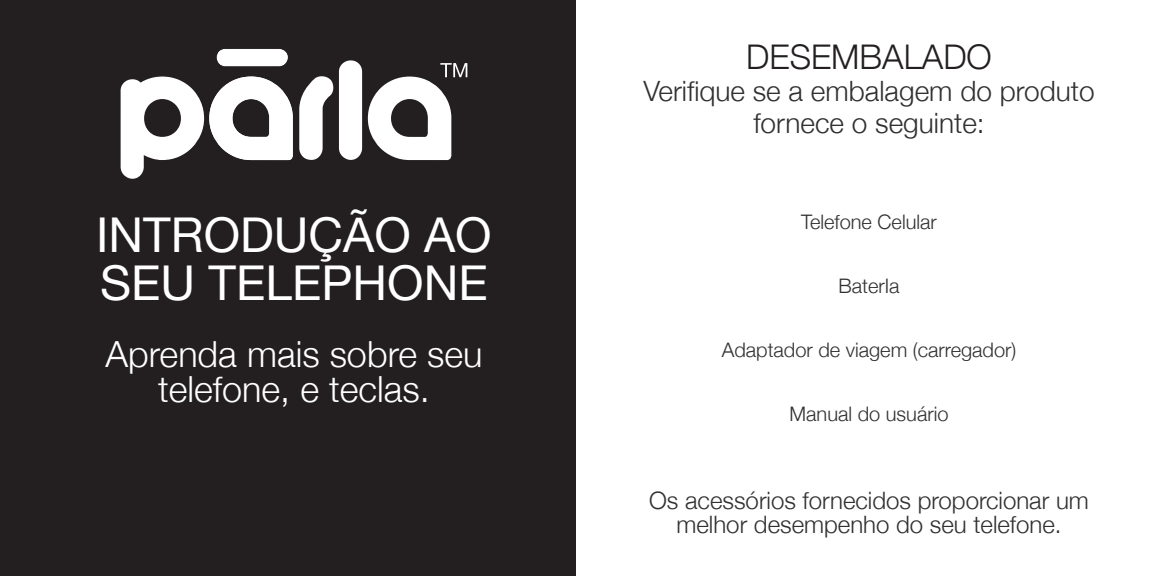
<style>
.page{position:relative;width:1152px;height:576px;background:#fff}
.page>*{position:absolute;margin:0;border:0;box-sizing:border-box;transform-origin:0 0}
.t1{font:48px/48px "Helvetica Neue";color:#fff}
.Paragraph_Style_1{font:300 36px/35.2px "Helvetica Neue";color:#fff;text-align:center}
.Paragraph_Style_1-2{font:300 34px "Helvetica Neue";color:#231f20}
.Paragraph_Style_1-3{font:300 28px/32px "Helvetica Neue";color:#312f30;text-align:center}
.LETRA_CHIQUITA_2{font:300 24px/24px "Helvetica Neue";color:#312f30;text-align:center}
.LETRA_CHIQUITA_2-2{font:300 20px "Helvetica Neue";color:#312f30}
</style>
<div class="page">
<div style="left:0;top:0;width:576px;height:576px;background:#231f20"></div>
<svg style="left:299px;top:60px;width:63px;height:100px"></svg>
<svg style="left:121px;top:77px;width:172px;height:102px"></svg>
<svg style="left:368px;top:63px;width:99px;height:97px"></svg>
<svg style="left:217px;top:49px;width:71px;height:17px"></svg>
<p class="t1" style="left:96px;top:207px;width:397px">INTRODUÇÃO AO<br>SEU TELEPHONE</p>
<p class="Paragraph_Style_1" style="left:106px;top:334px;width:378px">Aprenda mais sobre seu telefone, e teclas.</p>
<p class="Paragraph_Style_1-2" style="left:746px;top:29px;width:247px">DESEMBALADO</p>
<p class="Paragraph_Style_1-3" style="left:643px;top:73px;width:453px">Verifique se a embalagem do produto fornece o seguinte:</p>
<p class="LETRA_CHIQUITA_2-2" style="left:801px;top:206px;width:137px">Telefone Celular</p>
<p class="LETRA_CHIQUITA_2-2" style="left:838px;top:270px;width:63px">BaterIa</p>
<p class="LETRA_CHIQUITA_2-2" style="left:722px;top:334px;width:296px">Adaptador de viagem (carregador)</p>
<p class="LETRA_CHIQUITA_2-2" style="left:790px;top:398px;width:160px">Manual do usuário</p>
<p class="LETRA_CHIQUITA_2" style="left:649px;top:487px;width:441px">Os acessórios fornecidos proporcionar um melhor desempenho do seu telefone.</p>
</div>
